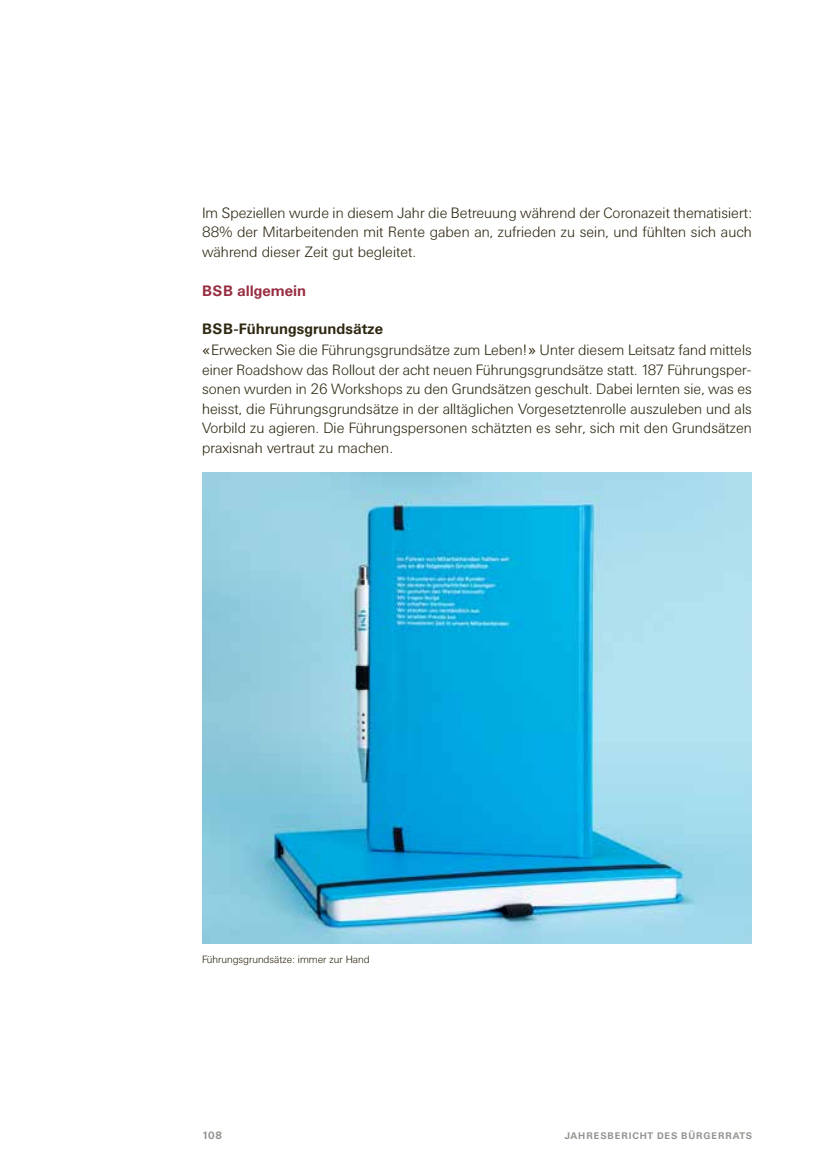
<style>
.page{position:relative;width:819px;height:1166px;background:#fff}
.page>*{position:absolute;margin:0;border:0;box-sizing:border-box;transform-origin:0 0}
.t1{font:300 14.88px/19.8px "Univers BQ";color:#2f2912;text-align:justify}
.t2{font:700 14.88px "Univers BQ";color:#972e42}
.t3{font:300 10.5px "Univers BQ";letter-spacing:-.005em;color:#2f2912}
.t4{font:700 10.5px "Univers BQ";color:#959490}
.t5{font:700 9.45px "Univers BQ";letter-spacing:.105em;color:#959490}
.s1{font-weight:700}
.s2{font-family:"Lucida Grande";font-weight:400}
</style>
<div class="page">
<img style="left:202px;top:473px;width:550px;height:470px">
<p class="t1" style="left:202px;top:203px;width:551px">Im Speziellen wurde in diesem Jahr die Betreuung während der Coronazeit thematisiert:<br>88% der Mitarbeitenden mit Rente gaben an, zufrieden zu sein, und fühlten sich auch während dieser Zeit gut begleitet.</p>
<p class="t2" style="left:202px;top:282px;width:106px">BSB allgemein</p>
<p class="t1" style="left:202px;top:320px;width:551px;text-align:left"><span class="s1">BSB-Führungsgrundsätze<br></span><span class="s2">«</span>Erwecken Sie die Führungsgrundsätze zum Leben!<span class="s2">»</span> Unter diesem Leitsatz fand mittels einer Roadshow das Rollout der acht neuen Führungsgrundsätze statt. 187 Führungsper&shy;sonen wurden in 26 Workshops zu den Grundsätzen geschult. Dabei lernten sie, was es heisst, die Führungsgrundsätze in der alltäglichen Vorgesetztenrolle auszuleben und als Vorbild zu agieren. Die Führungspersonen schätzten es sehr, sich mit den Grundsätzen praxisnah vertraut zu machen.</p>
<p class="t3" style="left:202px;top:953px;width:169px">Führungsgrundsätze: immer zur Hand</p>
<p class="t4" style="left:202px;top:1129px;width:21px">108</p>
<p class="t5" style="left:565px;top:1130px;width:188px">JAHRESBERICHT DES BÜRGERRATS</p>
</div>
